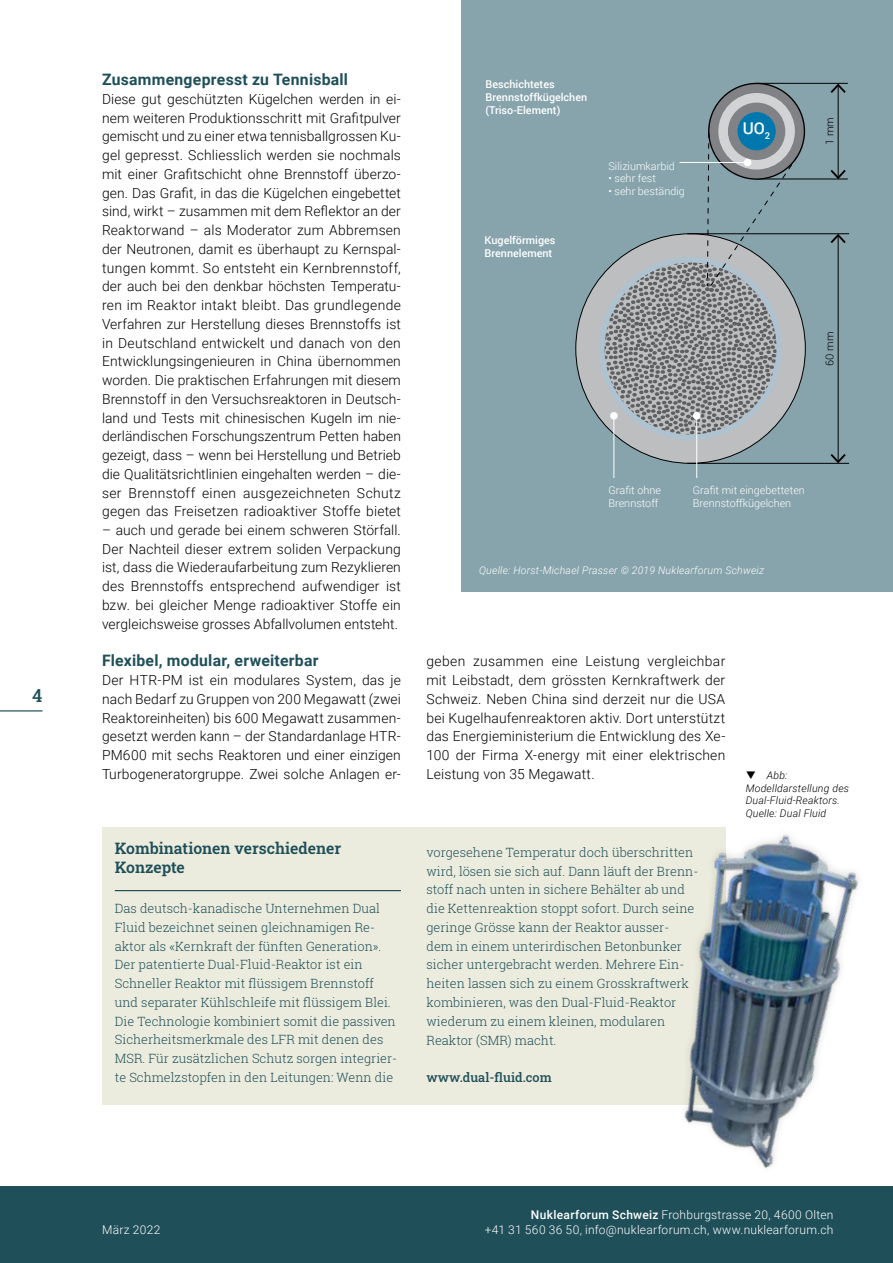
<style>
.page{position:relative;width:893px;height:1263px;background:#fff}
.page>*{position:absolute;margin:0;border:0;box-sizing:border-box;transform-origin:0 0}
.t1{font:500 18px "Roboto Slab";color:#1f4f59}
.t2{font:500 16.2px "Roboto";color:#fff}
.t3{font:700 15.75px "Roboto";letter-spacing:.015em;color:#1f4f59}
.t4{font:600 15.75px/19.5px "Roboto Slab";color:#1f4f59}
.t5{font:300 13.8px/18.8px "Roboto";letter-spacing:.01em;color:#000;text-align:justify}
.t6{font:300 12.75px/18.8px "Roboto Slab";color:#1f4f59}
.t7{font:500 12.75px "Roboto Slab";color:#1f4f59}
.t8{font:300 12px "Roboto";letter-spacing:.02em;color:#fff}
.t9{font:300 10.8px/12.9px "Roboto";color:#fff}
.t10{font:500 10.8px/12.9px "Roboto";color:#fff}
.t11{font:300 10.8px "Roboto";color:#000}
.t12{font:italic 300 10.5px/12.6px "Roboto";letter-spacing:.02em;color:#000}
.t13{font:italic 300 10.5px "Roboto";letter-spacing:.02em;color:#fff}
.s1{font-weight:500}
</style>
<div class="page">
<div style="left:462px;top:0;width:431px;height:591px;background:#87a4ac"></div>
<div style="left:576px;top:234px;width:229px;height:229px;background:#bcbec0;border-radius:50%"></div>
<svg style="left:602px;top:260px;width:177px;height:177px"></svg>
<div style="left:599px;top:257px;width:183px;height:183px;border:5px solid #a0c7e1;border-radius:50%"></div>
<hr style="left:687px;top:233px;width:162px;height:1px;background:#000">
<hr style="left:687px;top:463px;width:162px;height:1px;background:#000">
<hr style="left:838px;top:236px;width:1px;height:225px;background:#000">
<svg style="left:830px;top:454px;width:16px;height:9px"></svg>
<svg style="left:830px;top:234px;width:16px;height:9px"></svg>
<hr style="left:756px;top:83px;width:92px;height:1px;background:#000">
<hr style="left:756px;top:179px;width:92px;height:1px;background:#000">
<div style="left:709px;top:83px;width:95px;height:96px;background:#808285;border-radius:50%"></div>
<div style="left:718px;top:93px;width:77px;height:77px;background:#d1d3d4;border-radius:50%"></div>
<div style="left:728px;top:103px;width:57px;height:57px;background:#808285;border-radius:50%"></div>
<div style="left:737px;top:112px;width:39px;height:38px;background:#0078ae;border-radius:50%"></div>
<hr style="left:679px;top:162px;width:69px;height:1px;background:#fff">
<svg style="left:707px;top:132px;width:92px;height:157px"></svg>
<hr style="left:838px;top:86px;width:1px;height:91px;background:#000">
<svg style="left:830px;top:170px;width:16px;height:9px"></svg>
<svg style="left:830px;top:84px;width:16px;height:9px"></svg>
<hr style="left:613px;top:416px;width:1px;height:62px;background:#fff">
<div style="left:610px;top:412px;width:8px;height:8px;background:#fff;border-radius:50%"></div>
<hr style="left:696px;top:416px;width:1px;height:62px;background:#fff">
<div style="left:693px;top:412px;width:7px;height:8px;background:#fff;border-radius:50%"></div>
<div style="left:0;top:1186px;width:893px;height:77px;background:#1f4f59"></div>
<div style="left:102px;top:827px;width:623px;height:278px;background:#ececde"></div>
<hr style="left:115px;top:890px;width:286px;height:1px;background:#1f4f59">
<img style="left:684px;top:827px;width:175px;height:342px">
<hr style="left:0;top:710px;width:43px;height:1px;background:#1f4f59">
<h1 class="t1" style="left:32px;top:683px;width:12px">4</h1>
<p class="t3" style="left:102px;top:68px;width:247px">Zusammengepresst zu Tennisball</p>
<p class="t5" style="left:102px;top:89px;width:300px">Diese gut geschützten Kügelchen werden in ei&shy;nem weiteren Produktionsschritt mit Grafitpulver gemischt und zu einer etwa tennisballgrossen Ku&shy;gel gepresst. Schliesslich werden sie nochmals mit einer Grafitschicht ohne Brennstoff überzo&shy;gen. Das Grafit, in das die Kügelchen eingebettet sind, wirkt – zusammen mit dem Reflektor an der Reaktorwand – als Moderator zum Abbremsen der Neutronen, damit es überhaupt zu Kernspal&shy;tungen kommt. So entsteht ein Kernbrennstoff, der auch bei den denkbar höchsten Temperatu&shy;ren im Reaktor intakt bleibt. Das grundlegende Verfahren zur Herstellung dieses Brennstoffs ist in Deutschland entwickelt und danach von den Entwicklungsingenieuren in China übernommen worden. Die praktischen Erfahrungen mit diesem Brennstoff in den Versuchsreaktoren in Deutsch&shy;land und Tests mit chinesischen Kugeln im nie&shy;derländischen Forschungszentrum Petten haben gezeigt, dass – wenn bei Herstellung und Betrieb die Qualitätsrichtlinien eingehalten werden – die&shy;ser Brennstoff einen ausgezeichneten Schutz gegen das Freisetzen radioaktiver Stoffe bietet</p>
<p class="t5" style="left:102px;top:520px;width:300px">– auch und gerade bei einem schweren Störfall.<br>Der Nachteil dieser extrem soliden Verpackung ist, dass die Wiederaufarbeitung zum Rezyklieren des Brennstoffs entsprechend aufwendiger ist bzw. bei gleicher Menge radioaktiver Stoffe ein vergleichsweise grosses Abfallvolumen entsteht.</p>
<p class="t3" style="left:102px;top:650px;width:218px">Flexibel, modular, erweiterbar</p>
<p class="t5" style="left:102px;top:670px;width:300px">Der HTR-PM ist ein modulares System, das je nach Bedarf zu Gruppen von 200 Megawatt (zwei Reaktoreinheiten) bis 600 Megawatt zusammen&shy;gesetzt werden kann – der Standardanlage HTR-PM600 mit sechs Reaktoren und einer einzigen Turbogeneratorgruppe. Zwei solche Anlagen er-</p>
<p class="t4" style="left:115px;top:838px;width:228px">Kombinationen verschiedener<br>Konzepte</p>
<p class="t6" style="left:115px;top:899px;width:284px">Das deutsch-kanadische Unternehmen Dual Fluid bezeichnet seinen gleichnamigen Re&shy;aktor als «Kernkraft der fünften Generation».<br>Der patentierte Dual-Fluid-Reaktor ist ein Schneller Reaktor mit flüssigem Brennstoff und separater Kühlschleife mit flüssigem Blei.<br>Die Technologie kombiniert somit die passiven Sicherheitsmerkmale des LFR mit denen des MSR. Für zusätzlichen Schutz sorgen integrier&shy;te Schmelzstopfen in den Leitungen: Wenn die</p>
<p class="t10" style="left:486px;top:78px;width:103px">Beschichtetes<br>Brennstoffkügelchen (Triso-Element)</p>
<p class="t10" style="left:485px;top:233px;width:72px">Kugelförmiges<br>Brennelement</p>
<p class="t9" style="left:608px;top:159px;width:68px">Siliziumkarbid</p>
<p class="t9" style="left:608px;top:172px;width:49px">• sehr fest</p>
<p class="t9" style="left:608px;top:185px;width:78px">• sehr beständig</p>
<p class="t2" style="left:743px;top:117px;width:29px">UO<sub>2</sub></p>
<p class="t11" style="left:822px;top:145px;width:29px;rotate:-90deg">1 mm</p>
<p class="t11" style="left:822px;top:366px;width:36px;rotate:-90deg">60 mm</p>
<p class="t9" style="left:608px;top:483px;width:54px">Grafit ohne<br>Brennstoff</p>
<p class="t9" style="left:693px;top:483px;width:114px">Grafit mit eingebetteten<br>Brennstoffkügelchen</p>
<p class="t13" style="left:479px;top:563px;width:286px">Quelle: Horst-Michael Prasser © 2019 Nuklearforum Schweiz</p>
<p class="t5" style="left:426px;top:651px;width:300px">geben zusammen eine Leistung vergleichbar mit Leibstadt, dem grössten Kernkraftwerk der Schweiz. Neben China sind derzeit nur die USA bei Kugelhaufenreaktoren aktiv. Dort unterstützt das Energieministerium die Entwicklung des Xe-100 der Firma X-energy mit einer elektrischen Leistung von 35 Megawatt.</p>
<p class="t6" style="left:426px;top:843px;width:273px">vorgesehene Temperatur doch überschritten wird, lösen sie sich auf. Dann läuft der Brenn&shy;stoff nach unten in sichere Behälter ab und die Kettenreaktion stoppt sofort. Durch seine geringe Grösse kann der Reaktor ausser&shy;dem in einem unterirdischen Betonbunker sicher untergebracht werden. Mehrere Ein&shy;heiten lassen sich zu einem Grosskraftwerk kombinieren, was den Dual-Fluid-Reaktor wiederum zu einem kleinen, modularen Reaktor (SMR) macht.</p>
<p class="t7" style="left:426px;top:1069px;width:127px">www.dual-fluid.com</p>
<p class="t12" style="left:746px;top:769px;width:105px">❑ Abb:<br>Modelldarstellung des<br>Dual-Fluid-Reaktors.<br>Quelle: Dual Fluid</p>
<p class="t8" style="left:531px;top:1206px;width:304px"><span class="s1">Nuklearforum Schweiz</span> Frohburgstrasse 20, 4600 Olten</p>
<p class="t8" style="left:102px;top:1221px;width:60px">März 2022</p>
<p class="t8" style="left:485px;top:1221px;width:350px">+41 31 560 36 50, info@nuklearforum.ch, www.nuklearforum.ch</p>
</div>
